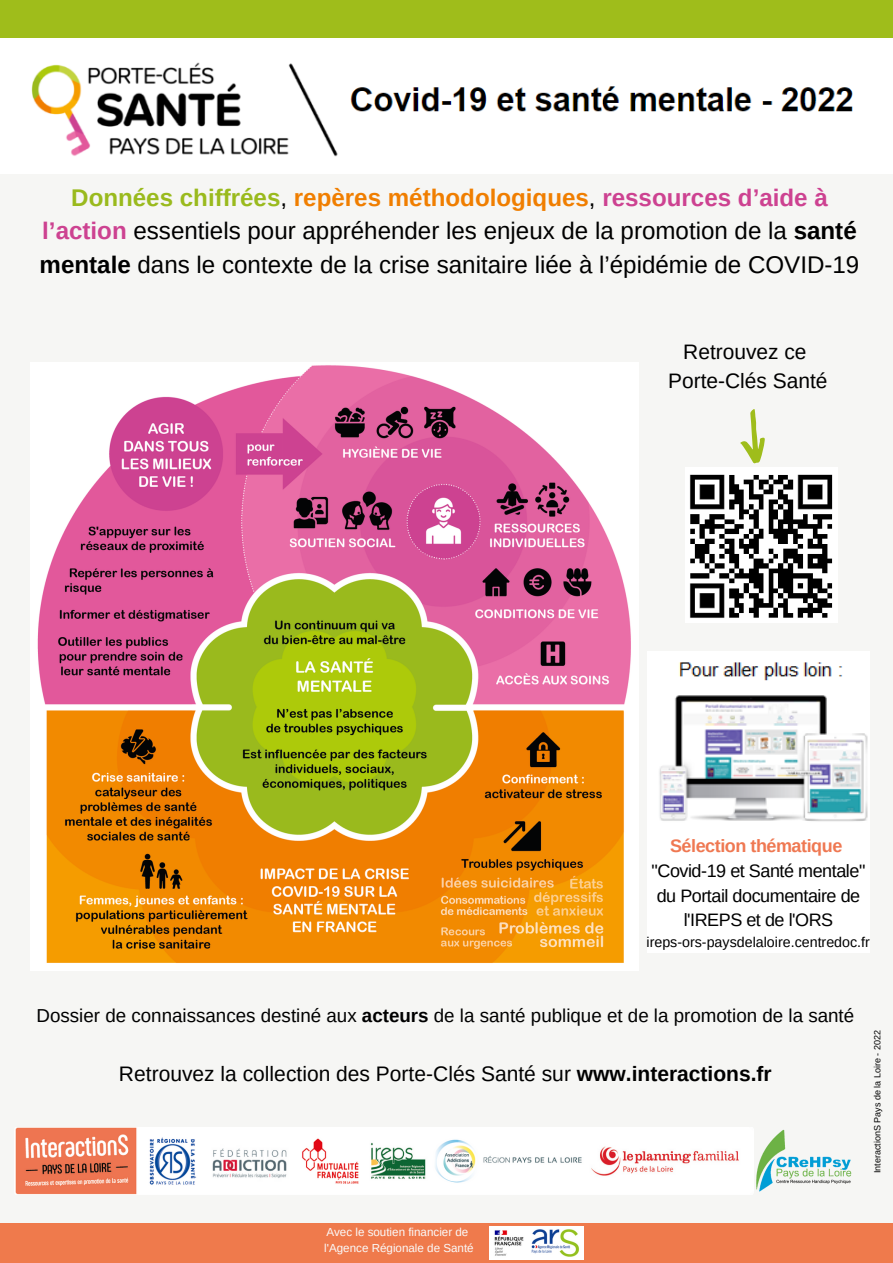
<style>
.page{position:relative;width:893px;height:1263px;background:#f6f6f4}
.page>*{position:absolute;margin:0;border:0;box-sizing:border-box;transform-origin:0 0}
.t1{font:24.15px/33.5px "Arimo";color:#000;text-align:center}
.t2{font:21px "Arimo";color:#000}
.t3{font:20.92px/29.2px "Arimo";color:#000;text-align:center}
.t4{font:18.75px "Arimo";color:#000}
.t5{font:18px/24.8px "Arimo";letter-spacing:-.025em;color:#000;text-align:center}
.t6{font:700 18px "Arimo";letter-spacing:-.025em;color:#ef7852}
.t7{font:14.25px "Arimo";color:#000}
.t8{font:11.62px/15.8px "Arimo";color:#fafafa}
.t9{font:9px "Arimo";color:#000}
.s1{font-weight:700;color:#9aba1d}
.s2{font-weight:700;color:#f07e00}
.s3{font-weight:700;color:#cd4291}
.s4{font-weight:700}
</style>
<div class="page">
<div style="left:0;top:0;width:893px;height:43px;background:#9fbd1b"></div>
<div style="left:0;top:1223px;width:893px;height:40px;background:#ef7a4c"></div>
<svg style="left:740px;top:409px;width:25px;height:54px"></svg>
<img style="left:0;top:39px;width:893px;height:134px">
<img style="left:31px;top:362px;width:608px;height:608px">
<img style="left:489px;top:1226px;width:94px;height:33px">
<img style="left:756px;top:1129px;width:96px;height:63px">
<div style="left:647px;top:831px;width:222px;height:121px;background:#fff"></div>
<img style="left:648px;top:651px;width:221px;height:180px">
<img style="left:685px;top:468px;width:152px;height:154px">
<img style="left:15px;top:1127px;width:738px;height:67px">
<p class="t1" style="left:40px;top:180px;width:821px"><span class="s1">Données chiffrées</span>, <span class="s2">repères méthodologiques</span>, <span class="s3">ressources d’aide à l’action</span> essentiels pour appréhender les enjeux de la promotion de la <span class="s4">santé mentale</span> dans le contexte de la crise sanitaire liée à l’épidémie de COVID-19</p>
<p class="t3" style="left:668px;top:337px;width:161px">Retrouvez ce<br>Porte-Clés Santé</p>
<p class="t6" style="left:670px;top:836px;width:174px">Sélection thématique</p>
<p class="t5" style="left:651px;top:858px;width:215px">"Covid-19 et Santé mentale" du Portail documentaire de l'IREPS et de l'ORS</p>
<p class="t7" style="left:646px;top:934px;width:225px">ireps-ors-paysdelaloire.centredoc.fr</p>
<p class="t4" style="left:37px;top:1005px;width:819px">Dossier de connaissances destiné aux <span class="s4">acteurs</span> de la santé publique et de la promotion de la santé</p>
<p class="t2" style="left:119px;top:1062px;width:654px">Retrouvez la collection des Porte-Clés Santé sur <span class="s4">www.interactions.fr</span></p>
<p class="t9" style="left:872px;top:1173px;width:145px;rotate:-90deg">InteractionS Pays de la Loire - 2022</p>
<p class="t8" style="left:324px;top:1224px;width:151px">Avec le soutien financier de l'Agence Régionale de Santé</p>
</div>
